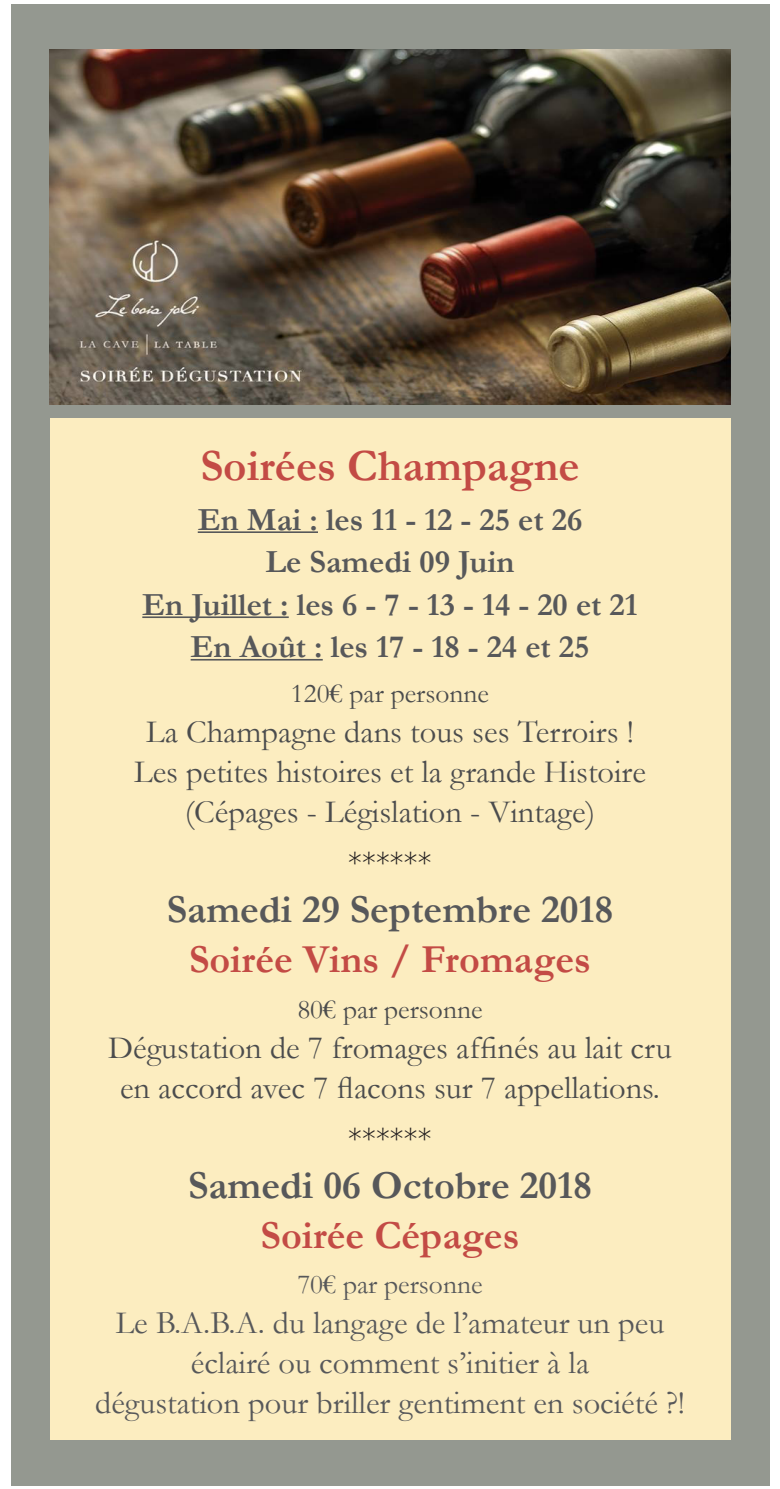
<style>
.page{position:relative;width:780px;height:1489px;background:#fff}
.page>*{position:absolute;margin:0;border:0;box-sizing:border-box;transform-origin:0 0}
.t1{font:700 45px "Garamond";color:#c34b45}
.t2{font:700 40px "Garamond";color:#57585a}
.t3{font:700 40px "Garamond";color:#c34b45}
.t4{font:32.5px "Garamond";color:#4b4c4d}
.t5{font:32.5px "Garamond";color:#57585a}
.t6{font:700 32.5px "Garamond";color:#57585a}
.t7{font:32.5px "Garamond";color:#231f20}
.t8{font:27.5px "Garamond";color:#4b4c4d}
.t9{font:27.5px "Garamond";color:#57585a}
</style>
<div class="page">
<div style="left:11px;top:4px;width:758px;height:1481px;background:#949890"></div>
<div style="left:50px;top:418px;width:680px;height:1021px;background:#fcedc0"></div>
<hr style="left:198px;top:531px;width:120px;height:2px;background:#57585a">
<hr style="left:142px;top:616px;width:147px;height:2px;background:#57585a">
<hr style="left:191px;top:659px;width:132px;height:1px;background:#57585a">
<img style="left:50px;top:50px;width:680px;height:354px">
<p class="t1" style="left:200px;top:435px;width:381px">Soirées Champagne</p>
<p class="t6" style="left:198px;top:497px;width:386px">En Mai : les 11 - 12 - 25 et 26</p>
<p class="t6" style="left:265px;top:540px;width:250px">Le Samedi 09 Juin</p>
<p class="t6" style="left:142px;top:582px;width:497px">En Juillet : les 6 - 7 - 13 - 14 - 20 et 21</p>
<p class="t6" style="left:191px;top:625px;width:400px">En Août : les 17 - 18 - 24 et 25</p>
<p class="t8" style="left:291px;top:675px;width:199px">120€ par personne</p>
<p class="t4" style="left:146px;top:710px;width:489px">La Champagne dans tous ses Terroirs !</p>
<p class="t4" style="left:134px;top:750px;width:513px">Les petites histoires et la grande Histoire</p>
<p class="t4" style="left:185px;top:790px;width:412px">(Cépages - Législation - Vintage)</p>
<p class="t7" style="left:348px;top:840px;width:85px">******</p>
<p class="t2" style="left:167px;top:882px;width:448px">Samedi 29 Septembre 2018</p>
<p class="t3" style="left:189px;top:932px;width:403px">Soirée Vins / Fromages</p>
<p class="t8" style="left:297px;top:990px;width:187px">80€ par personne</p>
<p class="t4" style="left:108px;top:1025px;width:565px">Dégustation de 7 fromages affinés au lait cru</p>
<p class="t4" style="left:120px;top:1065px;width:541px">en accord avec 7 flacons sur 7 appellations.</p>
<p class="t7" style="left:348px;top:1115px;width:85px">******</p>
<p class="t2" style="left:188px;top:1157px;width:405px">Samedi 06 Octobre 2018</p>
<p class="t3" style="left:260px;top:1207px;width:260px">Soirée Cépages</p>
<p class="t9" style="left:297px;top:1265px;width:187px">70€ par personne</p>
<p class="t5" style="left:116px;top:1300px;width:550px">Le B.A.B.A. du langage de l’amateur un peu</p>
<p class="t5" style="left:191px;top:1340px;width:400px">éclairé ou comment s’initier à la</p>
<p class="t5" style="left:95px;top:1380px;width:591px">dégustation pour briller gentiment en société ?!</p>
</div>
